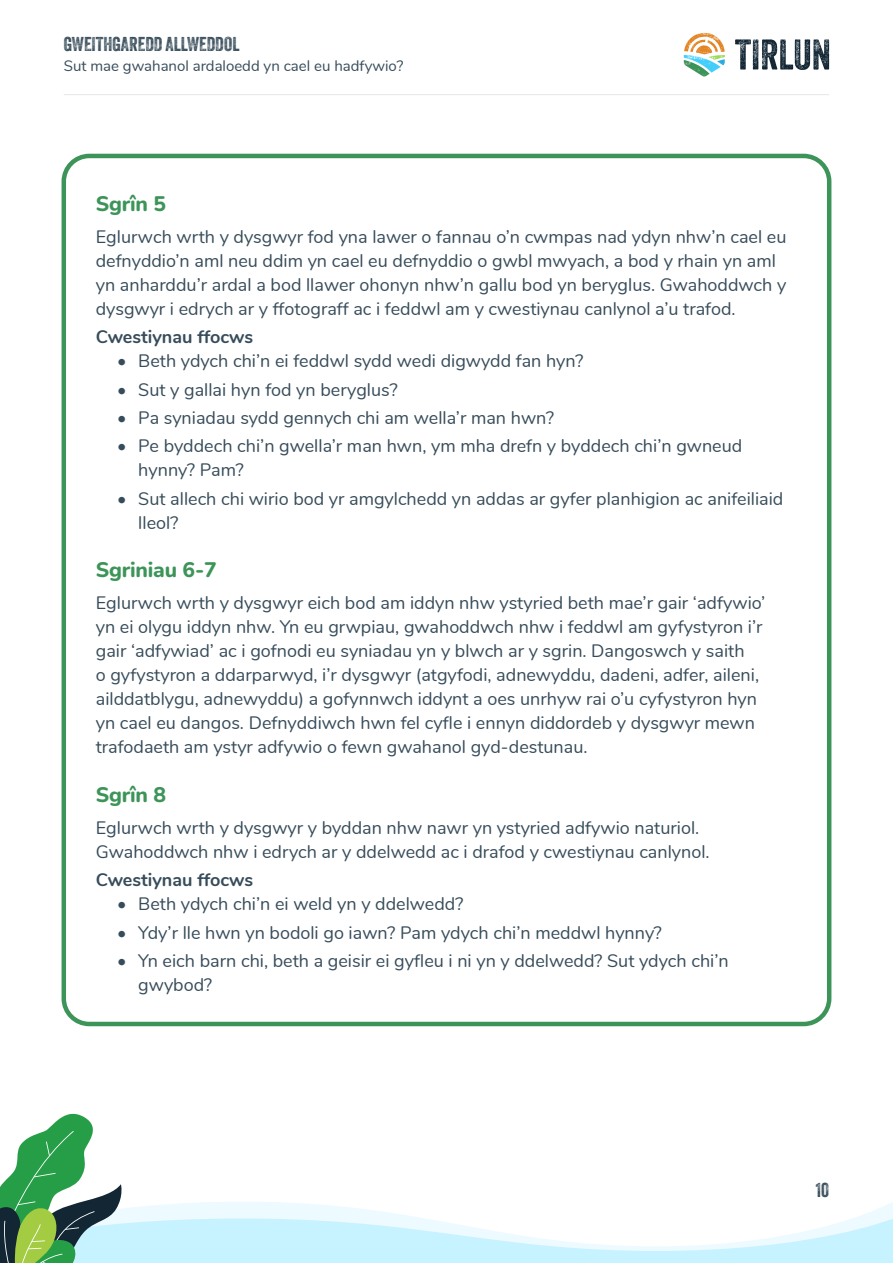
<style>
.page{position:relative;width:893px;height:1263px;background:#fff}
.page>*{position:absolute;margin:0;border:0;box-sizing:border-box;transform-origin:0 0}
.Page_section_heading{font:800 21px "Nunito";letter-spacing:-.01em;color:#3d9459}
.t1{font:19.5px "Veneer Two";color:#374c5a}
.Body_text{font:18px/24px "Nunito";color:#374c5a}
.Body_text_-_bullet_list{font:18px/24px "Nunito";color:#374c5a}
.Body_text-2{font:700 18px "Nunito";color:#374c5a}
.t2{font:15px "Nunito";color:#374c5a}
</style>
<div class="page">
<svg style="left:735px;top:39px;width:94px;height:31px"></svg>
<svg style="left:684px;top:33px;width:41px;height:44px"></svg>
<hr style="left:64px;top:94px;width:765px;height:1px;background:#e6e7e9">
<div style="left:62px;top:154px;width:769px;height:872px;border:4px solid #3d9459;border-radius:26px"></div>
<svg style="left:0;top:1113px;width:893px;height:150px"></svg>
<p class="t1" style="left:64px;top:32px;width:177px">GWEITHGAREDD ALLWEDDOL</p>
<p class="t2" style="left:64px;top:54px;width:341px">Sut mae gwahanol ardaloedd yn cael eu hadfywio?</p>
<p class="Page_section_heading" style="left:96px;top:188px;width:72px">Sgrîn 5</p>
<p class="Body_text_-_bullet_list" style="left:96px;top:224px;width:692px">Eglurwch wrth y dysgwyr fod yna lawer o fannau o’n cwmpas nad ydyn nhw’n cael eu defnyddio’n aml neu ddim yn cael eu defnyddio o gwbl mwyach, a bod y rhain yn aml yn anharddu’r ardal a bod llawer ohonyn nhw’n gallu bod yn beryglus. Gwahoddwch y dysgwyr i edrych ar y ffotograff ac i feddwl am y cwestiynau canlynol a’u trafod.</p>
<p class="Body_text-2" style="left:96px;top:324px;width:159px">Cwestiynau ffocws</p>
<p class="Body_text" style="left:117px;top:348px;width:468px">• Beth ydych chi’n ei feddwl sydd wedi digwydd fan hyn?</p>
<p class="Body_text" style="left:117px;top:376px;width:282px">• Sut y gallai hyn fod yn beryglus?</p>
<p class="Body_text" style="left:117px;top:405px;width:439px">• Pa syniadau sydd gennych chi am wella’r man hwn?</p>
<p class="Body_text" style="left:138px;top:433px;width:605px;text-indent:-21px">• Pe byddech chi’n gwella’r man hwn, ym mha drefn y byddech chi’n gwneud hynny? Pam?</p>
<p class="Body_text" style="left:138px;top:485px;width:647px;text-indent:-21px">• Sut allech chi wirio bod yr amgylchedd yn addas ar gyfer planhigion ac anifeiliaid lleol?</p>
<p class="Page_section_heading" style="left:96px;top:554px;width:122px">Sgriniau 6-7</p>
<p class="Body_text" style="left:96px;top:590px;width:671px">Eglurwch wrth y dysgwyr eich bod am iddyn nhw ystyried beth mae’r gair ‘adfywio’ yn ei olygu iddyn nhw. Yn eu grwpiau, gwahoddwch nhw i feddwl am gyfystyron i’r gair ‘adfywiad’ ac i gofnodi eu syniadau yn y blwch ar y sgrin. Dangoswch y saith<br>o gyfystyron a ddarparwyd, i’r dysgwyr (atgyfodi, adnewyddu, dadeni, adfer, aileni, ailddatblygu, adnewyddu) a gofynnwch iddynt a oes unrhyw rai o’u cyfystyron hyn yn cael eu dangos. Defnyddiwch hwn fel cyfle i ennyn diddordeb y dysgwyr mewn trafodaeth am ystyr adfywio o fewn gwahanol gyd-destunau.</p>
<p class="Page_section_heading" style="left:96px;top:779px;width:72px">Sgrîn 8</p>
<p class="Body_text_-_bullet_list" style="left:96px;top:815px;width:615px">Eglurwch wrth y dysgwyr y byddan nhw nawr yn ystyried adfywio naturiol.<br>Gwahoddwch nhw i edrych ar y ddelwedd ac i drafod y cwestiynau canlynol.</p>
<p class="Body_text-2" style="left:96px;top:867px;width:159px">Cwestiynau ffocws</p>
<p class="Body_text" style="left:117px;top:891px;width:348px">• Beth ydych chi’n ei weld yn y ddelwedd?</p>
<p class="Body_text" style="left:117px;top:919px;width:546px">• Ydy’r lle hwn yn bodoli go iawn? Pam ydych chi’n meddwl hynny?</p>
<p class="Body_text" style="left:138px;top:947px;width:592px;text-indent:-21px">• Yn eich barn chi, beth a geisir ei gyfleu i ni yn y ddelwedd? Sut ydych chi’n gwybod?</p>
<p class="t1" style="left:816px;top:1178px;width:15px">10</p>
</div>
